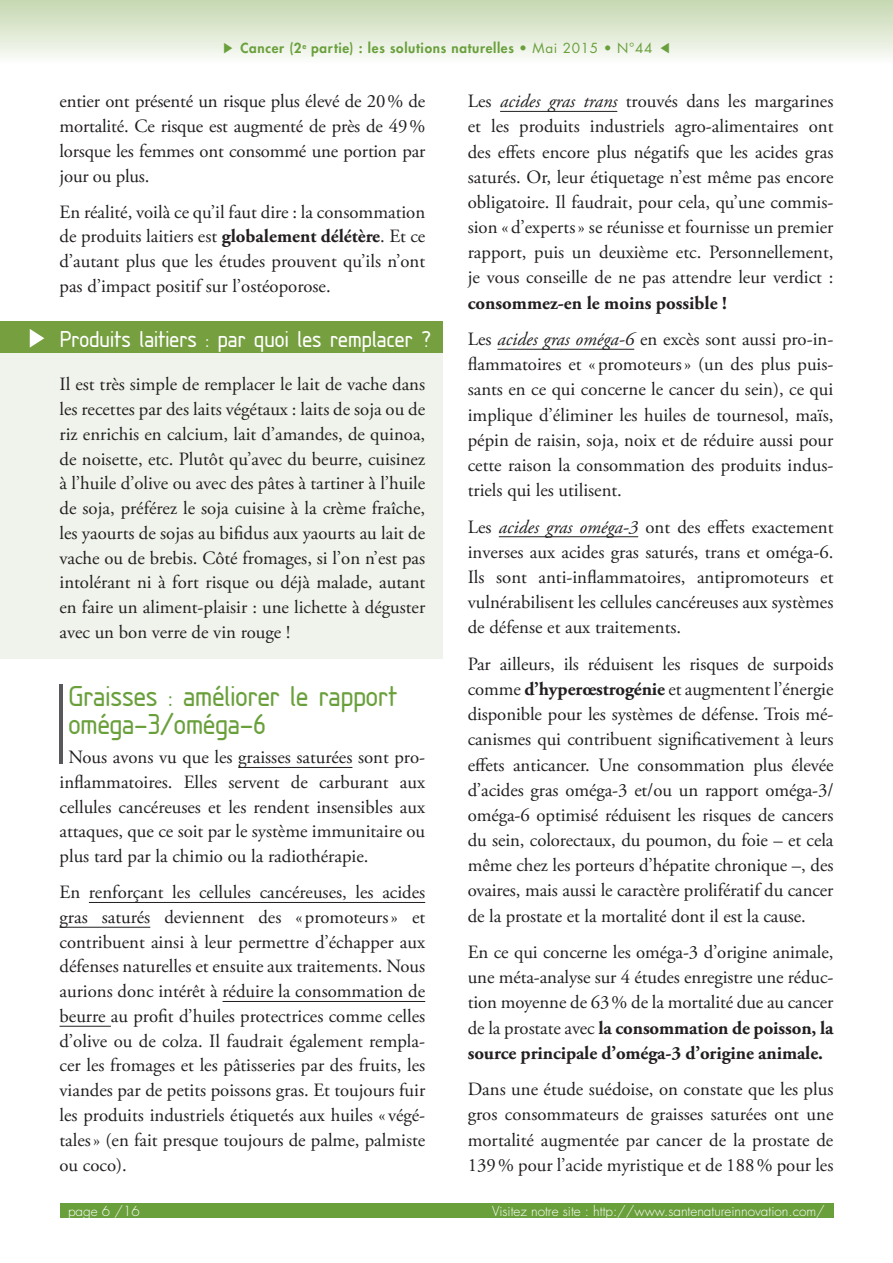
<style>
.page{position:relative;width:893px;height:1263px;background:#fff}
.page>*{position:absolute;margin:0;border:0;box-sizing:border-box;transform-origin:0 0}
.t1{font:300 105.6px "Futura";color:#57585a;scale:.65 1}
.t2{font:30px/28.5px "Isonorm SA Regular";color:#6aa03c}
.t3{font:24px "Isonorm SA Regular";letter-spacing:.005em;color:#fff}
.t4{font:18.75px/25.2px "Adobe Garamond Pro";color:#231f20;text-align:justify}
.t5{font:700 18.75px/36.5px "Adobe Garamond Pro";color:#231f20}
.t6{font:300 13.5px "Futura";color:#fff}
.t7{font:800 13.5px "Futura";letter-spacing:.05em;color:#6aa03c}
.s1{font-family:"Gulim";font-weight:400}
.s2{font-weight:400}
.s3{font-weight:700}
.s4{font-style:italic}
.s5{font-weight:400;font-style:italic}
</style>
<div class="page">
<div style="left:0;top:0;width:893px;height:64px;background:linear-gradient(to bottom,#c5d7b0,#fbfcf9)"></div>
<div style="left:60px;top:1203px;width:773px;height:15px;background:#6aa03c"></div>
<hr style="left:500px;top:111px;width:117px;height:1px;background:#231f20">
<hr style="left:497px;top:349px;width:137px;height:1px;background:#231f20">
<hr style="left:499px;top:536px;width:139px;height:1px;background:#231f20">
<div style="left:0;top:321px;width:442px;height:338px;background:#f0f3ec"></div>
<div style="left:0;top:321px;width:442px;height:32px;background:#769f3f"></div>
<svg style="left:30px;top:329px;width:14px;height:19px"></svg>
<hr style="left:238px;top:767px;width:114px;height:1px;background:#231f20">
<hr style="left:89px;top:902px;width:336px;height:1px;background:#231f20">
<hr style="left:60px;top:927px;width:90px;height:1px;background:#231f20">
<hr style="left:223px;top:1001px;width:202px;height:1px;background:#231f20">
<hr style="left:60px;top:1026px;width:51px;height:1px;background:#231f20">
<p class="t7" style="left:221px;top:39px;width:452px"><span class="s1">▶</span> Cancer (2<sup>e</sup> partie) : les solutions naturelles <span class="s2">• Mai 2015 • N°44</span> <span class="s1">◀</span></p>
<p class="t4" style="left:60px;top:90px;width:367px;line-height:24.8px">entier ont présenté un risque plus élevé de 20% de mortalité. Ce risque est augmenté de près de 49% lorsque les femmes ont consommé une portion par jour ou plus.</p>
<p class="t4" style="left:60px;top:200px;width:367px;line-height:24.8px">En réalité, voilà ce qu’il faut dire : la consommation de produits laitiers est <span class="s3">globalement délétère</span>. Et ce d’autant plus que les études prouvent qu’ils n’ont pas d’impact positif sur l’ostéoporose.</p>
<p class="t3" style="left:60px;top:326px;width:374px">Produits laitiers : par quoi les remplacer ?</p>
<p class="t4" style="left:60px;top:373px;width:367px;line-height:24.8px">Il est très simple de remplacer le lait de vache dans les recettes par des laits végétaux : laits de soja ou de riz enrichis en calcium, lait d’amandes, de quinoa, de noisette, etc. Plutôt qu’avec du beurre, cuisinez à l’huile d’olive ou avec des pâtes à tartiner à l’huile de soja, préférez le soja cuisine à la crème fraîche, les yaourts de sojas au bifidus aux yaourts au lait de vache ou de brebis. Côté fromages, si l’on n’est pas intolérant ni à fort risque ou déjà malade, autant en faire un aliment-plaisir : une lichette à déguster avec un bon verre de vin rouge !</p>
<h1 class="t1" style="left:54px;top:658px;width:24px">I</h1>
<h2 class="t2" style="left:68px;top:681px;width:330px">Graisses : améliorer le rapport oméga-3/oméga-6</h2>
<p class="t4" style="left:60px;top:745px;width:367px;line-height:24.8px;text-indent:9px">Nous avons vu que les graisses saturées sont pro&shy;inflammatoires. Elles servent de carburant aux cellules cancéreuses et les rendent insensibles aux attaques, que ce soit par le système immunitaire ou plus tard par la chimio ou la radiothérapie.</p>
<p class="t4" style="left:60px;top:880px;width:367px;line-height:24.8px">En renforçant les cellules cancéreuses, les acides gras saturés deviennent des «promoteurs» et contribuent ainsi à leur permettre d’échapper aux défenses naturelles et ensuite aux traitements. Nous aurions donc intérêt à réduire la consommation de beurre au profit d’huiles protectrices comme celles d’olive ou de colza. Il faudrait également rempla&shy;cer les fromages et les pâtisseries par des fruits, les viandes par de petits poissons gras. Et toujours fuir les produits industriels étiquetés aux huiles « végé&shy;tales» (en fait presque toujours de palme, palmiste ou coco).</p>
<p class="t4" style="left:468px;top:89px;width:367px">Les <span class="s4">acides gras trans</span> trouvés dans les margarines et les produits industriels agro-alimentaires ont des effets encore plus négatifs que les acides gras saturés. Or, leur étiquetage n’est même pas encore obligatoire. Il faudrait, pour cela, qu’une commis&shy;sion «d’experts» se réunisse et fournisse un premier rapport, puis un deuxième etc. Personnellement, je vous conseille de ne pas attendre leur verdict :</p>
<p class="t5" style="left:468px;top:285px;width:367px">consommez-en le moins possible !<br><span class="s2">Les</span> <span class="s5">acides gras oméga-6</span> <span class="s2">en excès sont aussi pro-in-</span></p>
<p class="t4" style="left:468px;top:352px;width:367px">flammatoires et «promoteurs» (un des plus puis&shy;sants en ce qui concerne le cancer du sein), ce qui implique d’éliminer les huiles de tournesol, maïs, pépin de raisin, soja, noix et de réduire aussi pour cette raison la consommation des produits indus&shy;triels qui les utilisent.</p>
<p class="t4" style="left:468px;top:515px;width:367px">Les <span class="s4">acides gras oméga-3</span> ont des effets exactement inverses aux acides gras saturés, trans et oméga-6.<br>Ils sont anti-inflammatoires, antipromoteurs et vulnérabilisent les cellules cancéreuses aux systèmes de défense et aux traitements.</p>
<p class="t4" style="left:468px;top:652px;width:367px">Par ailleurs, ils réduisent les risques de surpoids comme <span class="s3">d’hyperœstrogénie</span> et augmentent l’énergie disponible pour les systèmes de défense. Trois mé&shy;canismes qui contribuent significativement à leurs effets anticancer. Une consommation plus élevée d’acides gras oméga-3 et/ou un rapport oméga-3/ oméga-6 optimisé réduisent les risques de cancers du sein, colorectaux, du poumon, du foie – et cela même chez les porteurs d’hépatite chronique –, des ovaires, mais aussi le caractère prolifératif du cancer de la prostate et la mortalité dont il est la cause.</p>
<p class="t4" style="left:468px;top:940px;width:367px">En ce qui concerne les oméga-3 d’origine animale, une méta-analyse sur 4 études enregistre une réduc&shy;tion moyenne de 63% de la mortalité due au cancer de la prostate avec <span class="s3">la consommation de poisson, la source principale d’oméga-3 d’origine animale.</span></p>
<p class="t4" style="left:468px;top:1077px;width:367px">Dans une étude suédoise, on constate que les plus gros consommateurs de graisses saturées ont une mortalité augmentée par cancer de la prostate de 139% pour l’acide myristique et de 188% pour les</p>
<p class="t6" style="left:68px;top:1202px;width:73px">page 6 /16</p>
<p class="t6" style="left:492px;top:1202px;width:334px">Visitez notre site : http://www.santenatureinnovation.com/</p>
</div>
